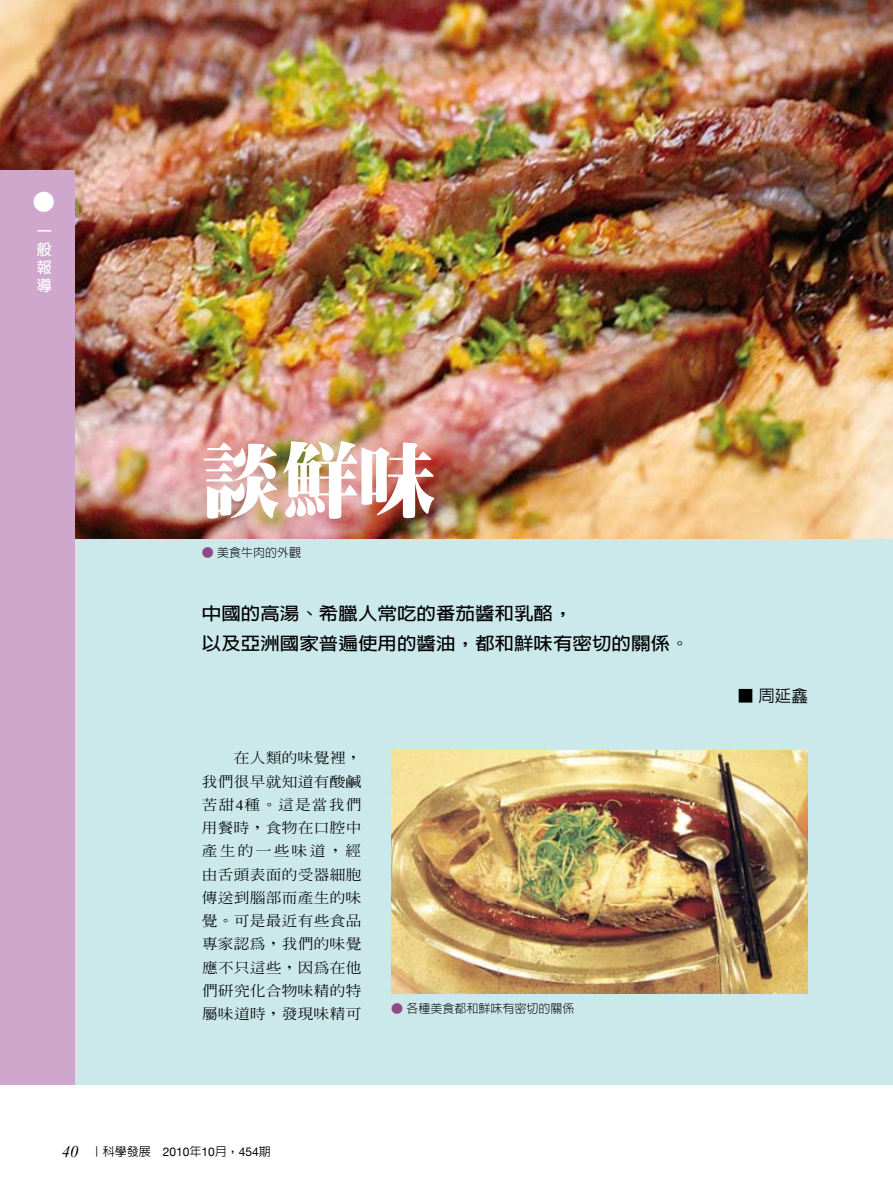
<style>
.page{position:relative;width:893px;height:1191px;background:#fff}
.page>*{position:absolute;margin:0;border:0;box-sizing:border-box;transform-origin:0 0}
.t1{font:900 81px "AR Ming B5";color:#fff}
.t2{font:700 17.55px/30px "AR Hei B5";color:#000;scale:1.11 1}
.t3{font:500 16.5px "AR Hei B5";color:#000}
.t4{font:700 15px/18px "AR Hei B5";color:#fff;text-align:justify}
.t5{font:500 14.1px/23.2px "AR Ming B5";letter-spacing:.015em;color:#000;text-align:justify;scale:1.11 1}
.t6{font:300 12px "AR Hei B5";color:#000}
.t7{font:500 12px "AR Hei B5";color:#000}
.s1{color:#904889}
.s2{font-family:"Times New Roman";font-weight:400}
.s3{font-family:"Times New Roman";font-weight:400;font-style:italic;font-size:16.5px}
.s4{font-family:"Helvetica Neue";font-weight:400}
</style>
<div class="page">
<div style="left:0;top:0;width:893px;height:1084px;background:#cbe8eb"></div>
<img style="left:0;top:0;width:893px;height:538px">
<img style="left:391px;top:750px;width:417px;height:244px">
<div style="left:0;top:170px;width:74px;height:914px;background:#cfa7cd"></div>
<div style="left:34px;top:192px;width:20px;height:20px;background:#fff;border-radius:50%"></div>
<p class="t4" style="left:37px;top:222px;width:16px">一般報導</p>
<h1 class="t1" style="left:202px;top:439px;width:236px">談鮮味</h1>
<p class="t6" style="left:202px;top:546px;width:101px"><span class="s1">●</span> 美食牛肉的外觀</p>
<p class="t2" style="left:202px;top:599px;width:441px">中國的高湯、希臘人常吃的番茄醬和乳酪，<br>以及亞洲國家普遍使用的醬油，都和鮮味有密切的關係。</p>
<p class="t5" style="left:202px;top:746px;width:145px;text-indent:32px">在人類的味覺裡，我們很早就知道有酸鹹苦甜<span class="s2">4</span>種。這是當我們用餐時，食物在口腔中產生的一些味道，經由舌頭表面的受器細胞傳送到腦部而產生的味覺。可是最近有些食品專家認為，我們的味覺應不只這些，因為在他們研究化合物味精的特屬味道時，發現味精可</p>
<p class="t6" style="left:391px;top:1002px;width:185px"><span class="s1">●</span> 各種美食都和鮮味有密切的關係</p>
<p class="t7" style="left:62px;top:1145px;width:210px"><span class="s3">40</span> ｜科學發展 <span class="s4">2010</span>年<span class="s4">10</span>月，<span class="s4">454</span>期</p>
<p class="t3" style="left:737px;top:687px;width:72px">■ 周延鑫</p>
</div>
